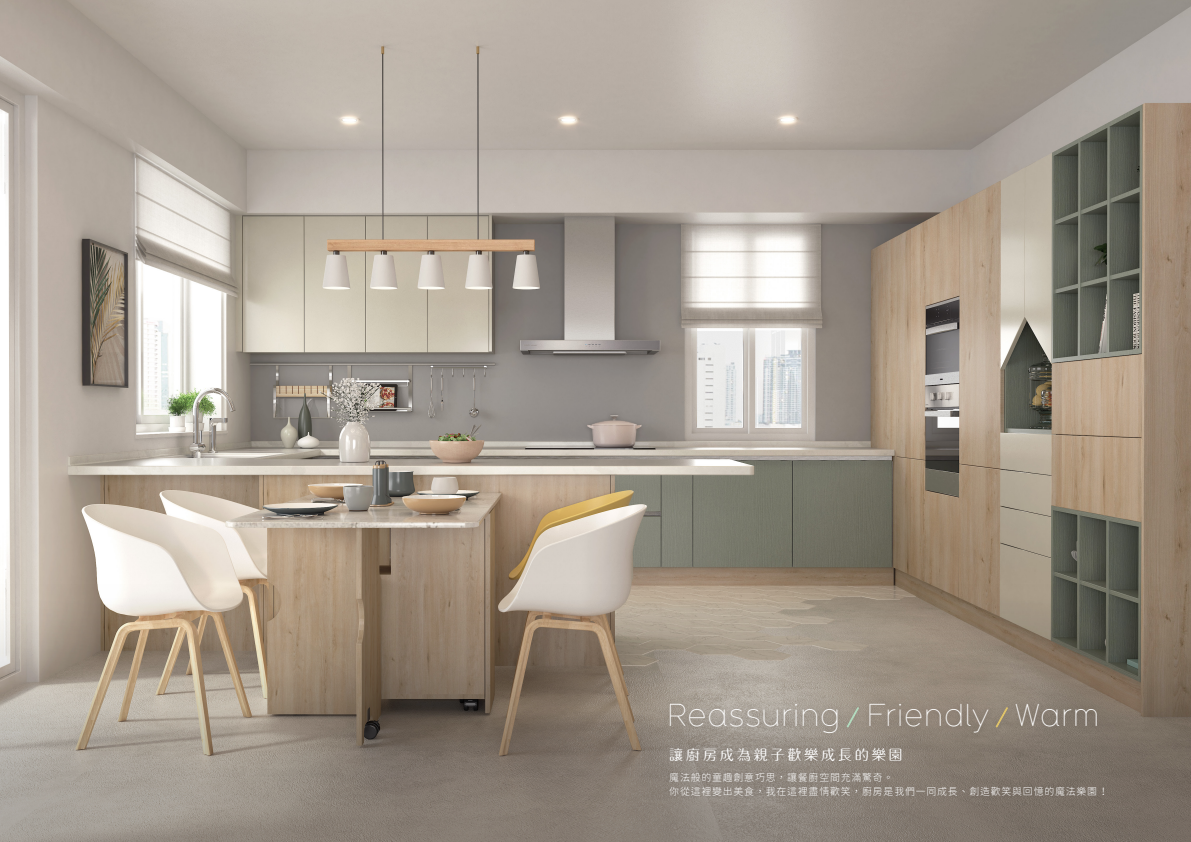
<style>
.page{position:relative;width:1191px;height:842px;background:#fff}
.page>*{position:absolute;margin:0;border:0;box-sizing:border-box;transform-origin:0 0}
.t1{font:300 35.4px "TYP1451 A";letter-spacing:.01em;color:#fff}
.t2{font:14.2px "Maru Fo Pro";letter-spacing:.19em;color:#fff}
.t3{font:9.9px/14.9px "Gen Sen Rounded TW L";letter-spacing:.08em;color:#fff}
.s1{font-size:28.3px;color:#b2dabe}
.s2{font-size:28.3px;color:#dfc36a}
</style>
<div class="page">
<img style="left:0;top:0;width:1191px;height:583px">
<svg style="left:0;top:583px;width:1191px;height:258px;background:#938779"></svg>
<img style="left:656px;top:686px;width:454px;height:60px">
<svg style="left:847px;top:707px;width:11px;height:20px"></svg>
<svg style="left:996px;top:707px;width:11px;height:20px"></svg>
<img style="left:665px;top:742px;width:245px;height:25px">
<img style="left:665px;top:767px;width:449px;height:38px">
<h1 class="t1" style="left:667px;top:696px;width:434px">Reassuring <span class="s1">/</span> Friendly <span class="s2">/</span> Warm</h1>
<h2 class="t2" style="left:669px;top:743px;width:235px">讓廚房成為親子歡樂成長的樂園</h2>
<p class="t3" style="left:669px;top:769px;width:441px">魔法般的童趣創意巧思，讓餐廚空間充滿驚奇。<br>你從這裡變出美食，我在這裡盡情歡笑，廚房是我們一同成長、創造歡笑與回憶的魔法樂園 ！</p>
</div>
